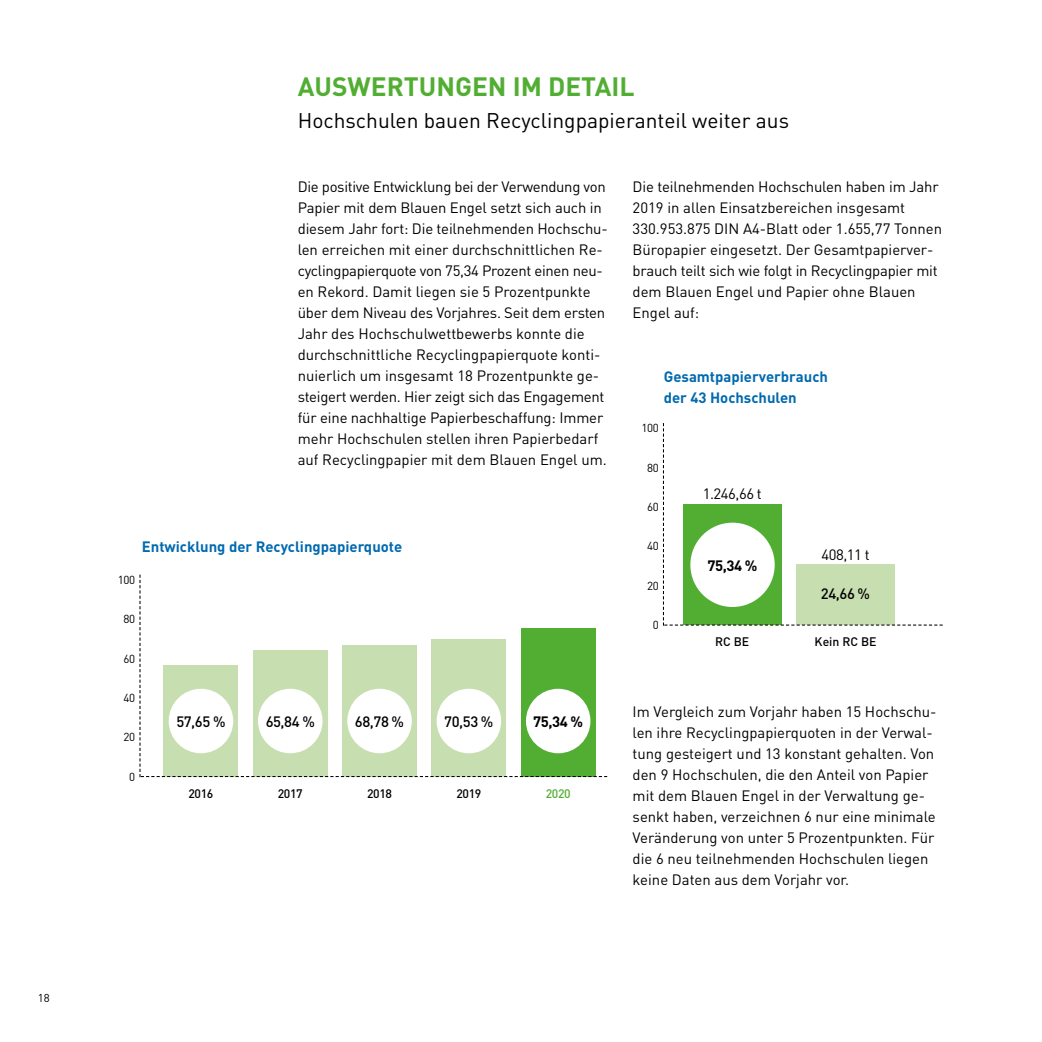
<style>
.page{position:relative;width:1042px;height:1042px;background:#fff}
.page>*{position:absolute;margin:0;border:0;box-sizing:border-box;transform-origin:0 0}
.t1{font:700 26.25px "DIN";color:#52ae32}
.t2{font:21px "DIN";color:#000}
.t3{font:14.88px/21px "DIN";color:#000}
.t4{font:700 14.88px/21px "DIN";color:#0069af}
.t5{font:500 14.88px "DIN";letter-spacing:-.03em;color:#000}
.t6{font:700 14.88px "DIN";letter-spacing:-.03em;color:#000}
.t7{font:500 12.25px "DIN";letter-spacing:-.03em;color:#000}
.t8{font:500 12.25px "DIN";color:#52ae32}
.t9{font:11.55px "DIN";letter-spacing:-.03em;color:#000}
.t10{font:11.38px "DIN";color:#000}
</style>
<div class="page">
<svg style="left:139px;top:575px;width:468px;height:202px"></svg>
<div style="left:169px;top:689px;width:64px;height:64px;background:#fff;border-radius:50%"></div>
<div style="left:258px;top:689px;width:64px;height:64px;background:#fff;border-radius:50%"></div>
<div style="left:347px;top:689px;width:65px;height:64px;background:#fff;border-radius:50%"></div>
<div style="left:437px;top:689px;width:64px;height:64px;background:#fff;border-radius:50%"></div>
<div style="left:526px;top:689px;width:64px;height:64px;background:#fff;border-radius:50%"></div>
<svg style="left:663px;top:423px;width:280px;height:202px"></svg>
<p class="t10" style="left:38px;top:990px;width:13px">18</p>
<h1 class="t1" style="left:298px;top:70px;width:338px">AUSWERTUNGEN IM DETAIL</h1>
<h2 class="t2" style="left:298px;top:107px;width:493px">Hochschulen bauen Recyclingpapieranteil weiter aus</h2>
<p class="t3" style="left:298px;top:175px;width:312px">Die positive Entwicklung bei der Verwendung von Papier mit dem Blauen Engel setzt sich auch in diesem Jahr fort: Die teilnehmenden Hochschu&shy;len erreichen mit einer durchschnittlichen Re&shy;cyclingpapierquote von 75,34 Prozent einen neu&shy;en Rekord. Damit liegen sie 5 Prozentpunkte über dem Niveau des Vorjahres. Seit dem ersten Jahr des Hochschulwettbewerbs konnte die durchschnittliche Recyclingpapierquote konti&shy;nuierlich um insgesamt 18 Prozentpunkte ge&shy;steigert werden. Hier zeigt sich das Engagement für eine nachhaltige Papierbeschaffung: Immer mehr Hochschulen stellen ihren Papierbedarf auf Recyclingpapier mit dem Blauen Engel um.</p>
<p class="t9" style="left:118px;top:573px;width:19px">100</p>
<p class="t9" style="left:124px;top:612px;width:13px">80</p>
<p class="t9" style="left:124px;top:651px;width:13px">60</p>
<p class="t9" style="left:124px;top:690px;width:13px">40</p>
<p class="t9" style="left:124px;top:730px;width:13px">20</p>
<p class="t9" style="left:129px;top:769px;width:8px">0</p>
<p class="t4" style="left:142px;top:535px;width:262px">Entwicklung der Recyclingpapierquote</p>
<p class="t5" style="left:176px;top:712px;width:51px">57,65 %</p>
<p class="t5" style="left:266px;top:712px;width:51px">65,84 %</p>
<p class="t5" style="left:355px;top:712px;width:51px">68,78 %</p>
<p class="t5" style="left:444px;top:712px;width:51px">70,53 %</p>
<p class="t6" style="left:533px;top:712px;width:51px">75,34 %</p>
<p class="t7" style="left:188px;top:786px;width:27px">2016</p>
<p class="t7" style="left:278px;top:786px;width:27px">2017</p>
<p class="t7" style="left:367px;top:786px;width:27px">2018</p>
<p class="t7" style="left:456px;top:786px;width:27px">2019</p>
<p class="t8" style="left:546px;top:786px;width:27px">2020</p>
<p class="t3" style="left:632px;top:175px;width:311px">Die teilnehmenden Hochschulen haben im Jahr 2019 in allen Einsatzbereichen insgesamt 330.953.875 DIN A4-Blatt oder 1.655,77 Tonnen Büropapier eingesetzt. Der Gesamtpapierver&shy;brauch teilt sich wie folgt in Recyclingpapier mit dem Blauen Engel und Papier ohne Blauen Engel auf:</p>
<p class="t4" style="left:664px;top:366px;width:166px">Gesamtpapierverbrauch der 43 Hochschulen</p>
<p class="t9" style="left:641px;top:421px;width:19px">100</p>
<p class="t9" style="left:647px;top:460px;width:13px">80</p>
<p class="t9" style="left:647px;top:500px;width:13px">60</p>
<p class="t9" style="left:647px;top:539px;width:13px">40</p>
<p class="t9" style="left:647px;top:578px;width:13px">20</p>
<p class="t9" style="left:653px;top:617px;width:8px">0</p>
<p class="t3" style="left:703px;top:483px;width:61px">1.246,66 t</p>
<p class="t6" style="left:707px;top:555px;width:51px">75,34 %</p>
<p class="t3" style="left:821px;top:544px;width:50px">408,11 t</p>
<p class="t5" style="left:821px;top:584px;width:51px">24,66 %</p>
<p class="t7" style="left:715px;top:634px;width:36px">RC BE</p>
<p class="t7" style="left:814px;top:634px;width:63px">Kein RC BE</p>
<p class="t3" style="left:632px;top:700px;width:305px">Im Vergleich zum Vorjahr haben 15 Hochschu&shy;len ihre Recyclingpapierquoten in der Verwal&shy;tung gesteigert und 13 konstant gehalten. Von den 9 Hochschulen, die den Anteil von Papier mit dem Blauen Engel in der Verwaltung ge&shy;senkt haben, verzeichnen 6 nur eine minimale Veränderung von unter 5 Prozentpunkten. Für die 6 neu teilnehmenden Hochschulen liegen keine Daten aus dem Vorjahr vor.</p>
</div>
